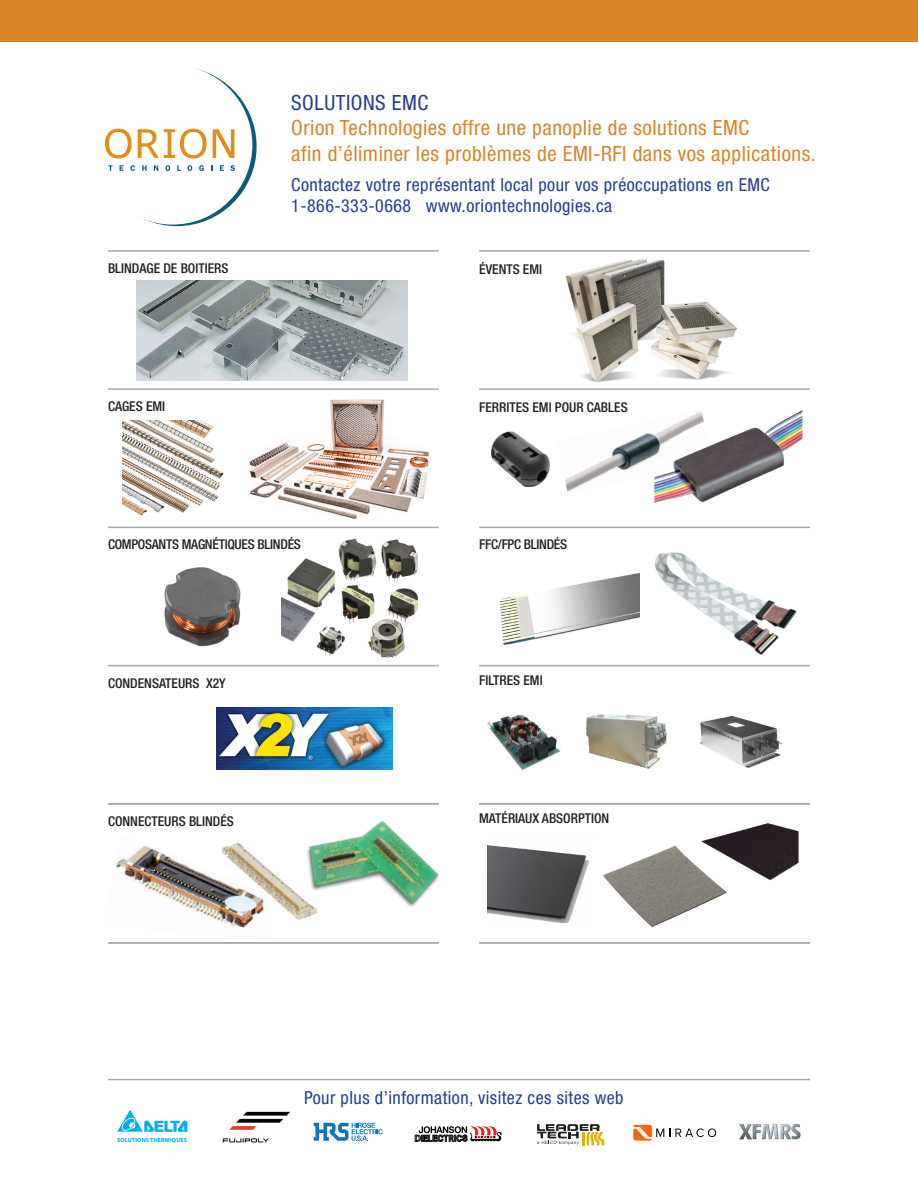
<style>
.page{position:relative;width:918px;height:1188px;background:#fff}
.page>*{position:absolute;margin:0;border:0;box-sizing:border-box;transform-origin:0 0}
.t1{font:condensed 21px/25.2px "Helvetica Neue";letter-spacing:.025em;color:#d98528}
.t2{font:condensed 18px/21.6px "Helvetica Neue";letter-spacing:.025em;color:#253f8e}
.t3{font:500 condensed 13.5px "Helvetica Neue";color:#231f20}
.t4{font:500 condensed 13.5px "Helvetica Neue";letter-spacing:-.02em;color:#231f20}
.t5{font:700 6px "Myriad Pro";letter-spacing:.02em;color:#00aeef}
.s1{color:#253f8e}
</style>
<div class="page">
<img style="left:324px;top:821px;width:115px;height:86px">
<img style="left:164px;top:567px;width:77px;height:80px">
<img style="left:282px;top:538px;width:136px;height:119px">
<svg style="left:97px;top:67px;width:160px;height:159px"></svg>
<div style="left:93px;top:65px;width:159px;height:160px;background:#fff;border-radius:50%"></div>
<svg style="left:108px;top:165px;width:5px;height:6px"></svg>
<svg style="left:120px;top:165px;width:4px;height:6px"></svg>
<svg style="left:130px;top:165px;width:5px;height:6px"></svg>
<svg style="left:142px;top:165px;width:5px;height:6px"></svg>
<svg style="left:154px;top:165px;width:4px;height:6px"></svg>
<svg style="left:165px;top:165px;width:5px;height:6px"></svg>
<svg style="left:177px;top:165px;width:4px;height:6px"></svg>
<svg style="left:188px;top:165px;width:4px;height:6px"></svg>
<svg style="left:199px;top:165px;width:5px;height:6px"></svg>
<svg style="left:220px;top:165px;width:4px;height:6px"></svg>
<svg style="left:230px;top:165px;width:5px;height:6px"></svg>
<svg style="left:105px;top:129px;width:27px;height:30px"></svg>
<svg style="left:138px;top:129px;width:69px;height:30px"></svg>
<svg style="left:213px;top:129px;width:21px;height:29px"></svg>
<div style="left:0;top:0;width:918px;height:41px;background:#d98528"></div>
<hr style="left:108px;top:388px;width:331px;height:2px;background:#a8a9ad">
<hr style="left:108px;top:250px;width:331px;height:2px;background:#a8a9ad">
<hr style="left:108px;top:527px;width:331px;height:1px;background:#a8a9ad">
<hr style="left:108px;top:665px;width:331px;height:1px;background:#a8a9ad">
<hr style="left:108px;top:803px;width:331px;height:2px;background:#a8a9ad">
<hr style="left:479px;top:388px;width:331px;height:2px;background:#a8a9ad">
<hr style="left:479px;top:250px;width:331px;height:2px;background:#a8a9ad">
<hr style="left:479px;top:527px;width:331px;height:1px;background:#a8a9ad">
<hr style="left:479px;top:665px;width:331px;height:1px;background:#a8a9ad">
<hr style="left:479px;top:803px;width:331px;height:2px;background:#a8a9ad">
<svg style="left:314px;top:1123px;width:69px;height:18px"></svg>
<svg style="left:117px;top:1110px;width:70px;height:22px"></svg>
<svg style="left:415px;top:1126px;width:87px;height:16px"></svg>
<svg style="left:537px;top:1124px;width:68px;height:21px"></svg>
<img style="left:249px;top:399px;width:181px;height:121px">
<img style="left:565px;top:433px;width:89px;height:59px">
<img style="left:216px;top:707px;width:176px;height:62px">
<img style="left:488px;top:714px;width:73px;height:56px">
<img style="left:586px;top:714px;width:81px;height:55px">
<img style="left:699px;top:716px;width:84px;height:52px">
<img style="left:488px;top:845px;width:101px;height:79px">
<img style="left:603px;top:845px;width:109px;height:82px">
<img style="left:697px;top:823px;width:102px;height:77px">
<img style="left:491px;top:431px;width:59px;height:56px">
<img style="left:654px;top:410px;width:148px;height:93px">
<img style="left:123px;top:421px;width:101px;height:95px">
<img style="left:272px;top:843px;width:52px;height:77px">
<img style="left:115px;top:842px;width:157px;height:86px">
<img style="left:137px;top:281px;width:270px;height:100px">
<img style="left:566px;top:259px;width:171px;height:123px">
<hr style="left:108px;top:942px;width:331px;height:2px;background:#a8a9ad">
<hr style="left:479px;top:942px;width:331px;height:2px;background:#a8a9ad">
<img style="left:655px;top:552px;width:142px;height:103px">
<img style="left:499px;top:573px;width:140px;height:72px">
<img style="left:739px;top:1123px;width:62px;height:17px">
<hr style="left:108px;top:1079px;width:702px;height:1px;background:#a8a9ad">
<svg style="left:633px;top:1125px;width:83px;height:16px"></svg>
<img style="left:222px;top:1111px;width:68px;height:32px">
<p class="t3" style="left:108px;top:260px;width:122px">BLINDAGE DE BOITIERS</p>
<p class="t3" style="left:108px;top:398px;width:59px">CAGES EMI</p>
<p class="t1" style="left:291px;top:90px;width:526px"><span class="s1">SOLUTIONS EMC<br></span>Orion Technologies offre une panoplie de solutions EMC<br>afin d’éliminer les problèmes de EMI-RFI dans vos applications.</p>
<p class="t2" style="left:291px;top:174px;width:480px">Contactez votre représentant local pour vos préoccupations en EMC<br>1-866-333-0668 www.oriontechnologies.ca</p>
<p class="t3" style="left:479px;top:261px;width:64px">ÉVENTS EMI</p>
<p class="t3" style="left:479px;top:400px;width:150px">FERRITES EMI POUR CABLES</p>
<p class="t4" style="left:108px;top:536px;width:194px">COMPOSANTS MAGNÉTIQUES BLINDÉS</p>
<p class="t4" style="left:479px;top:536px;width:89px">FFC/FPC BLINDÉS</p>
<p class="t3" style="left:108px;top:675px;width:119px">CONDENSATEURS X2Y</p>
<p class="t3" style="left:108px;top:813px;width:127px">CONNECTEURS BLINDÉS</p>
<p class="t3" style="left:479px;top:672px;width:65px">FILTRES EMI</p>
<p class="t3" style="left:479px;top:811px;width:132px">MATÉRIAUX ABSORPTION</p>
<p class="t5" style="left:117px;top:1136px;width:72px">SOLUTIONS THERMIQUES</p>
<p class="t2" style="left:304px;top:1087px;width:321px">Pour plus d’information, visitez ces sites web</p>
</div>
